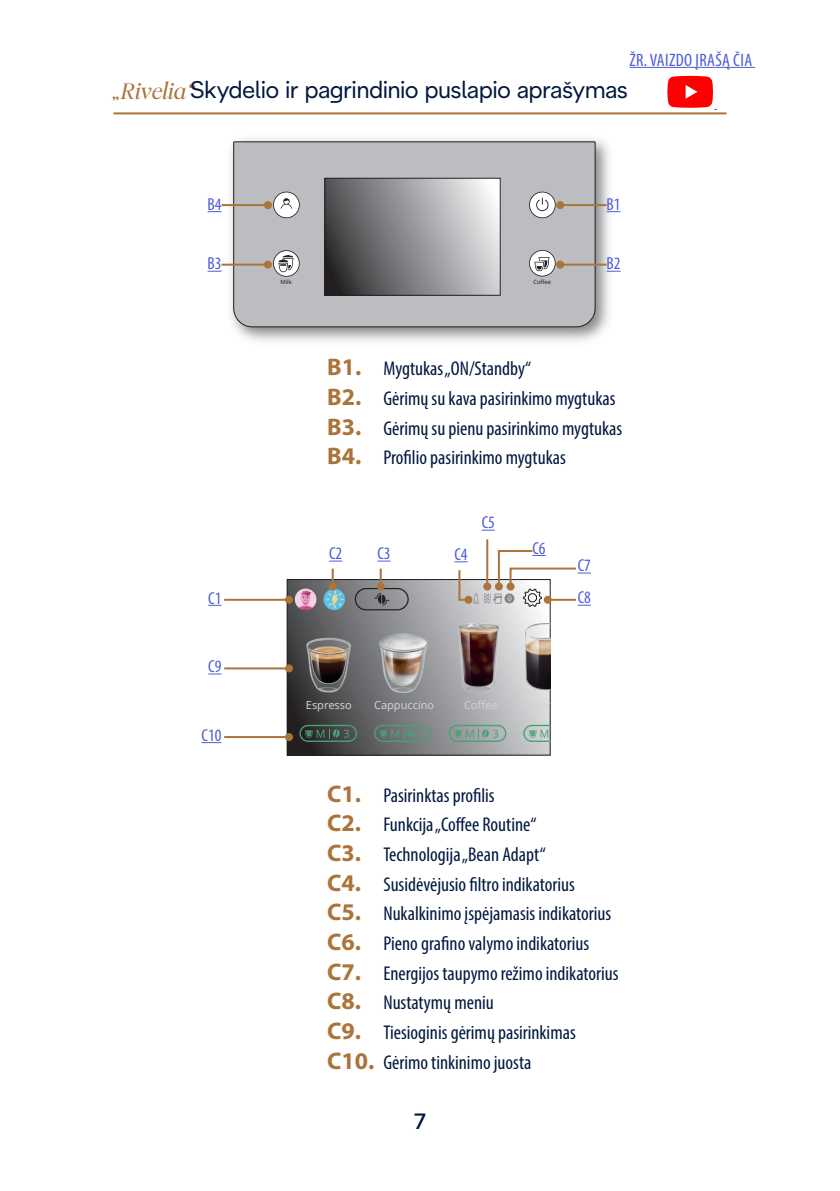
<style>
.page{position:relative;width:840px;height:1191px;background:#fff}
.page>*{position:absolute;margin:0;border:0;box-sizing:border-box;transform-origin:0 0}
.didascalie_-_titolo{font:24px "De Longhi Sans";color:#02183e}
.t1{font:500 22px "De Longhi Sans";color:#02183e}
.t2{font:condensed 20px "Myriad Pro";color:#02183e}
.testo{font:condensed 18px "Myriad Pro";letter-spacing:.02em;color:#4f5cd6}
.testo-2{font:condensed 17.4px "Myriad Pro";color:#4f5cd6}
.t3{font:11px "Noto Sans";color:#d1d2d4}
.t4{font:5.8px "Noto Sans";color:#231f20}
.s1{font-family:"De Longhi Serif";font-style:italic;color:#aa743a}
.s2{font-weight:700;font-stretch:normal;font-size:24px;color:#aa743a}
</style>
<div class="page">
<hr style="left:113px;top:112px;width:613px;height:2px;background:#aa743a">
<img style="left:221px;top:139px;width:397px;height:202px">
<div style="left:233px;top:141px;width:362px;height:187px;background:#bcbdc0"></div>
<svg style="left:528px;top:192px;width:27px;height:26px"></svg>
<svg style="left:528px;top:250px;width:27px;height:26px"></svg>
<svg style="left:273px;top:192px;width:26px;height:26px"></svg>
<svg style="left:326px;top:180px;width:172px;height:114px;background:#8e8f91"></svg>
<div style="left:324px;top:178px;width:176px;height:118px;border:1px solid #231f20"></div>
<svg style="left:273px;top:250px;width:26px;height:27px"></svg>
<svg style="left:606px;top:211px;width:14px;height:1px"></svg>
<svg style="left:207px;top:211px;width:14px;height:1px"></svg>
<svg style="left:606px;top:271px;width:14px;height:1px"></svg>
<svg style="left:207px;top:271px;width:14px;height:1px"></svg>
<svg style="left:208px;top:605px;width:13px;height:1px"></svg>
<svg style="left:329px;top:560px;width:13px;height:1px"></svg>
<svg style="left:377px;top:560px;width:13px;height:1px"></svg>
<svg style="left:454px;top:561px;width:13px;height:1px"></svg>
<svg style="left:481px;top:530px;width:13px;height:1px"></svg>
<svg style="left:208px;top:673px;width:13px;height:1px"></svg>
<svg style="left:201px;top:742px;width:20px;height:1px"></svg>
<hr style="left:560px;top:204px;width:46px;height:2px;background:#aa743a">
<div style="left:556px;top:201px;width:8px;height:8px;background:#aa743a;border-radius:50%"></div>
<hr style="left:221px;top:204px;width:47px;height:2px;background:#aa743a">
<div style="left:264px;top:201px;width:8px;height:8px;background:#aa743a;border-radius:50%"></div>
<hr style="left:560px;top:264px;width:46px;height:2px;background:#aa743a">
<div style="left:556px;top:261px;width:8px;height:8px;background:#aa743a;border-radius:50%"></div>
<hr style="left:221px;top:264px;width:47px;height:2px;background:#aa743a">
<div style="left:264px;top:261px;width:8px;height:8px;background:#aa743a;border-radius:50%"></div>
<svg style="left:288px;top:581px;width:260px;height:172px;background:#86878a"></svg>
<img style="left:433px;top:579px;width:63px;height:131px">
<svg style="left:378px;top:725px;width:53px;height:17px"></svg>
<svg style="left:448px;top:725px;width:58px;height:17px"></svg>
<svg style="left:523px;top:735px;width:27px;height:7px"></svg>
<img style="left:287px;top:611px;width:91px;height:133px">
<img style="left:496px;top:607px;width:54px;height:128px">
<img style="left:295px;top:588px;width:21px;height:21px">
<svg style="left:323px;top:588px;width:22px;height:22px"></svg>
<img style="left:379px;top:633px;width:48px;height:59px">
<hr style="left:224px;top:599px;width:65px;height:2px;background:#aa743a">
<div style="left:285px;top:596px;width:8px;height:8px;background:#aa743a;border-radius:50%"></div>
<hr style="left:224px;top:667px;width:65px;height:2px;background:#aa743a">
<div style="left:285px;top:664px;width:8px;height:8px;background:#aa743a;border-radius:50%"></div>
<hr style="left:224px;top:736px;width:65px;height:2px;background:#aa743a">
<div style="left:285px;top:733px;width:8px;height:8px;background:#aa743a;border-radius:50%"></div>
<svg style="left:326px;top:568px;width:18px;height:40px"></svg>
<div style="left:328px;top:582px;width:8px;height:8px;background:#aa743a;border-radius:50%"></div>
<svg style="left:354px;top:568px;width:54px;height:42px"></svg>
<div style="left:376px;top:582px;width:8px;height:8px;background:#aa743a;border-radius:50%"></div>
<hr style="left:486px;top:539px;width:2px;height:47px;background:#aa743a">
<svg style="left:484px;top:549px;width:106px;height:58px"></svg>
<div style="left:506px;top:582px;width:8px;height:8px;background:#aa743a;border-radius:50%"></div>
<svg style="left:457px;top:570px;width:21px;height:33px"></svg>
<div style="left:464px;top:596px;width:8px;height:8px;background:#aa743a;border-radius:50%"></div>
<hr style="left:547px;top:599px;width:28px;height:2px;background:#aa743a">
<div style="left:543px;top:596px;width:8px;height:8px;background:#aa743a;border-radius:50%"></div>
<hr style="left:629px;top:67px;width:125px;height:1px;background:#4f5cd6">
<svg style="left:667px;top:76px;width:49px;height:34px"></svg>
<p class="testo" style="left:629px;top:49px;width:124px">ŽR. VAIZDO ĮRAŠĄ ČIA</p>
<p class="didascalie_-_titolo" style="left:113px;top:76px;width:515px"><span class="s1">„Rivelia“</span>Skydelio ir pagrindinio puslapio aprašymas</p>
<p class="testo-2" style="left:207px;top:194px;width:15px">B4</p>
<p class="testo-2" style="left:606px;top:194px;width:15px">B1</p>
<p class="testo-2" style="left:207px;top:253px;width:15px">B3</p>
<p class="testo-2" style="left:606px;top:253px;width:15px">B2</p>
<p class="t4" style="left:280px;top:278px;width:13px">Milk</p>
<p class="t4" style="left:533px;top:278px;width:19px">Coffee</p>
<p class="t2" style="left:327px;top:356px;width:205px"><span class="s2">B1.</span> Mygtukas „ON/Standby“</p>
<p class="t2" style="left:327px;top:386px;width:290px"><span class="s2">B2.</span> Gėrimų su kava pasirinkimo mygtukas</p>
<p class="t2" style="left:327px;top:416px;width:296px"><span class="s2">B3.</span> Gėrimų su pienu pasirinkimo mygtukas</p>
<p class="t2" style="left:327px;top:445px;width:240px"><span class="s2">B4.</span> Profilio pasirinkimo mygtukas</p>
<p class="testo-2" style="left:208px;top:587px;width:15px">C1</p>
<p class="testo-2" style="left:208px;top:656px;width:15px">C9</p>
<p class="testo-2" style="left:201px;top:724px;width:21px">C10</p>
<p class="testo-2" style="left:329px;top:543px;width:15px">C2</p>
<p class="testo-2" style="left:377px;top:543px;width:15px">C3</p>
<p class="testo-2" style="left:454px;top:544px;width:15px">C4</p>
<p class="testo-2" style="left:481px;top:512px;width:15px">C5</p>
<p class="testo-2" style="left:532px;top:537px;width:15px">C6</p>
<p class="testo-2" style="left:577px;top:555px;width:15px">C7</p>
<p class="testo-2" style="left:577px;top:587px;width:15px">C8</p>
<p class="t3" style="left:306px;top:698px;width:47px">Espresso</p>
<p class="t3" style="left:374px;top:698px;width:62px">Cappuccino</p>
<p class="t3" style="left:464px;top:697px;width:35px">Coffee</p>
<p class="t2" style="left:327px;top:783px;width:169px"><span class="s2">C1.</span> Pasirinktas profilis</p>
<p class="t2" style="left:327px;top:812px;width:211px"><span class="s2">C2.</span> Funkcija „Coffee Routine“</p>
<p class="t2" style="left:327px;top:842px;width:220px"><span class="s2">C3.</span> Technologija „Bean Adapt“</p>
<p class="t2" style="left:327px;top:872px;width:249px"><span class="s2">C4.</span> Susidėvėjusio filtro indikatorius</p>
<p class="t2" style="left:327px;top:901px;width:285px"><span class="s2">C5.</span> Nukalkinimo įspėjamasis indikatorius</p>
<p class="t2" style="left:327px;top:931px;width:263px"><span class="s2">C6.</span> Pieno grafino valymo indikatorius</p>
<p class="t2" style="left:327px;top:961px;width:292px"><span class="s2">C7.</span> Energijos taupymo režimo indikatorius</p>
<p class="t2" style="left:327px;top:990px;width:168px"><span class="s2">C8.</span> Nustatymų meniu</p>
<p class="t2" style="left:327px;top:1020px;width:250px"><span class="s2">C9.</span> Tiesioginis gėrimų pasirinkimas</p>
<p class="t2" style="left:327px;top:1050px;width:205px"><span class="s2">C10.</span> Gėrimo tinkinimo juosta</p>
<p class="t1" style="left:413px;top:1108px;width:14px">7</p>
</div>
